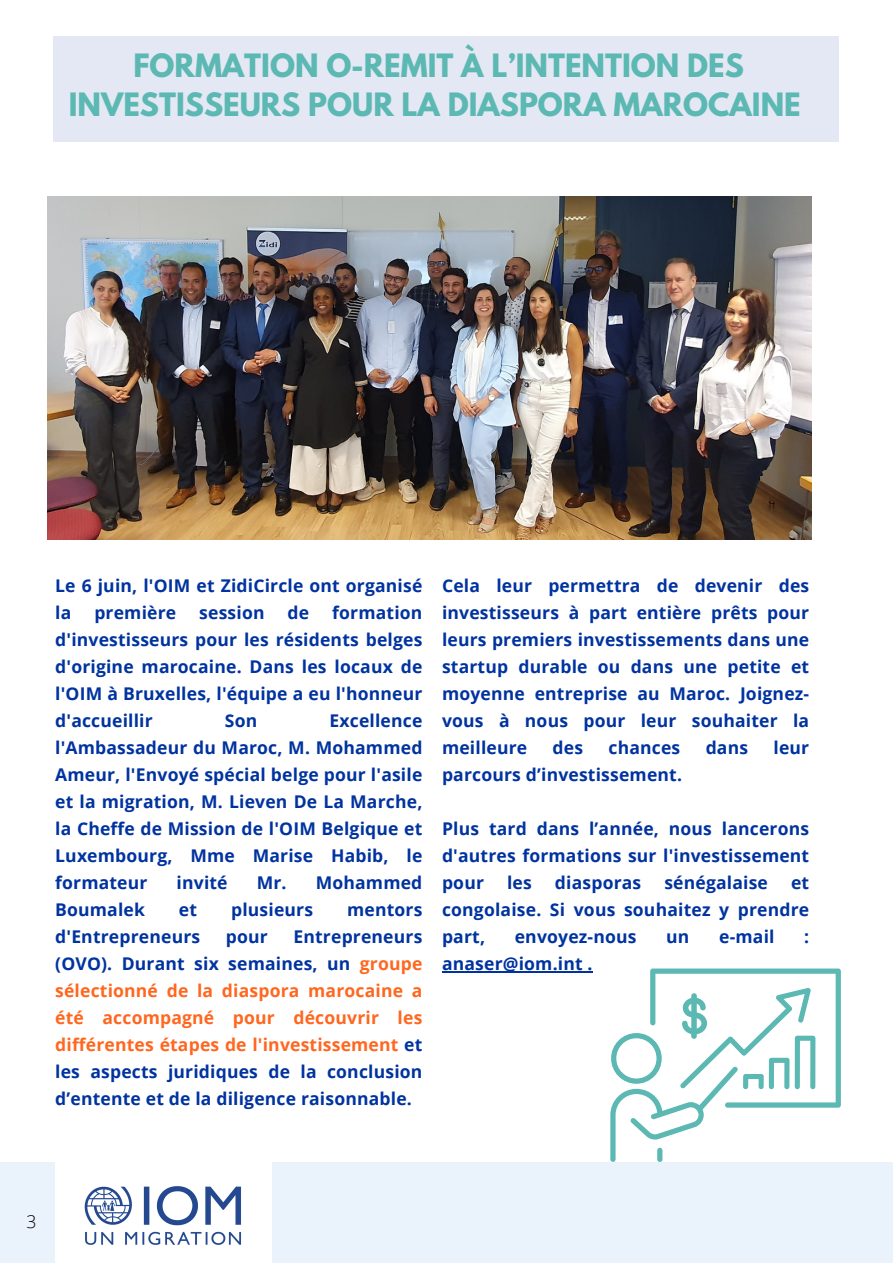
<style>
.page{position:relative;width:893px;height:1264px;background:#fff}
.page>*{position:absolute;margin:0;border:0;box-sizing:border-box;transform-origin:0 0}
.t1{font:700 28.5px/39.3px "League Spartan";color:#5cb8b2;text-align:center}
.t2{font:700 17.55px/27px "Open Sans";letter-spacing:.01em;color:#0033a0;text-align:justify}
.t3{font:300 17.55px "Open Sans";color:#000}
.s1{color:#ff671f}
</style>
<div class="page">
<div style="left:0;top:1161px;width:892px;height:101px;background:#eaf2fb"></div>
<img style="left:55px;top:1161px;width:216px;height:101px">
<div style="left:54px;top:36px;width:785px;height:106px;background:#e3e8f4"></div>
<img style="left:48px;top:196px;width:763px;height:343px">
<svg style="left:610px;top:968px;width:230px;height:193px"></svg>
<hr style="left:442px;top:971px;width:150px;height:1px;background:#0033a0">
<p class="t1" style="left:69px;top:49px;width:733px">FORMATION O-REMIT À L’INTENTION DES<br>INVESTISSEURS POUR LA DIASPORA MAROCAINE</p>
<p class="t2" style="left:55px;top:571px;width:368px">Le 6 juin, l'OIM et ZidiCircle ont organisé la</p>
<p class="t2" style="left:94px;top:598px;width:83px">première</p>
<p class="t2" style="left:199px;top:598px;width:67px">session</p>
<p class="t2" style="left:287px;top:598px;width:23px">de</p>
<p class="t2" style="left:55px;top:598px;width:368px;text-indent:277px">formation d'investisseurs pour les résidents belges d'origine marocaine. Dans les locaux de l'OIM à Bruxelles, l'équipe a eu l'honneur d'accueillir</p>
<p class="t2" style="left:55px;top:706px;width:368px;text-indent:274px">Excellence l'Ambassadeur du Maroc, M. Mohammed Ameur, l'Envoyé spécial belge pour l'asile et la migration, M. Lieven De La Marche, la Cheffe de Mission de l'OIM Belgique et Luxembourg, Mme Marise Habib, le formateur</p>
<p class="t2" style="left:225px;top:706px;width:34px">Son</p>
<p class="t2" style="left:177px;top:868px;width:53px">invité</p>
<p class="t2" style="left:257px;top:868px;width:167px">Mr. Mohammed</p>
<p class="t2" style="left:55px;top:895px;width:91px">Boumalek</p>
<p class="t2" style="left:179px;top:895px;width:20px">et</p>
<p class="t2" style="left:231px;top:895px;width:83px">plusieurs</p>
<p class="t2" style="left:347px;top:895px;width:77px">mentors</p>
<p class="t2" style="left:55px;top:922px;width:146px">d'Entrepreneurs</p>
<p class="t2" style="left:226px;top:922px;width:43px">pour</p>
<p class="t2" style="left:55px;top:922px;width:368px;text-indent:238px">Entrepreneurs (OVO). Durant six semaines, un <span class="s1">groupe sélectionné de la diaspora marocaine a été accompagné pour découvrir les différentes étapes de l'investissement</span> et les aspects juridiques de la conclusion d’entente et de la diligence raisonnable.</p>
<p class="t2" style="left:442px;top:571px;width:368px">Cela leur permettra de devenir des investisseurs à part entière prêts pour leurs premiers investissements dans une startup durable ou dans une petite et moyenne entreprise au Maroc. Joignez&shy;vous à nous pour leur souhaiter la meilleure</p>
<p class="t2" style="left:552px;top:733px;width:32px">des</p>
<p class="t2" style="left:608px;top:733px;width:73px">chances</p>
<p class="t2" style="left:705px;top:733px;width:44px">dans</p>
<p class="t2" style="left:773px;top:733px;width:37px">leur</p>
<p class="t2" style="left:442px;top:760px;width:241px">parcours d’investissement.</p>
<p class="t2" style="left:442px;top:814px;width:368px">Plus tard dans l’année, nous lancerons d'autres formations sur l'investissement pour</p>
<p class="t2" style="left:507px;top:868px;width:26px">les</p>
<p class="t2" style="left:555px;top:868px;width:88px">diasporas</p>
<p class="t2" style="left:664px;top:868px;width:105px">sénégalaise</p>
<p class="t2" style="left:442px;top:868px;width:368px;text-indent:349px">et congolaise. Si vous souhaitez y prendre part,</p>
<p class="t2" style="left:514px;top:922px;width:123px">envoyez-nous</p>
<p class="t2" style="left:666px;top:922px;width:25px">un</p>
<p class="t2" style="left:719px;top:922px;width:57px">e-mail</p>
<p class="t2" style="left:804px;top:922px;width:6px">:</p>
<p class="t2" style="left:442px;top:949px;width:152px">anaser@iom.int .</p>
<p class="t3" style="left:27px;top:1209px;width:11px">3</p>
</div>
